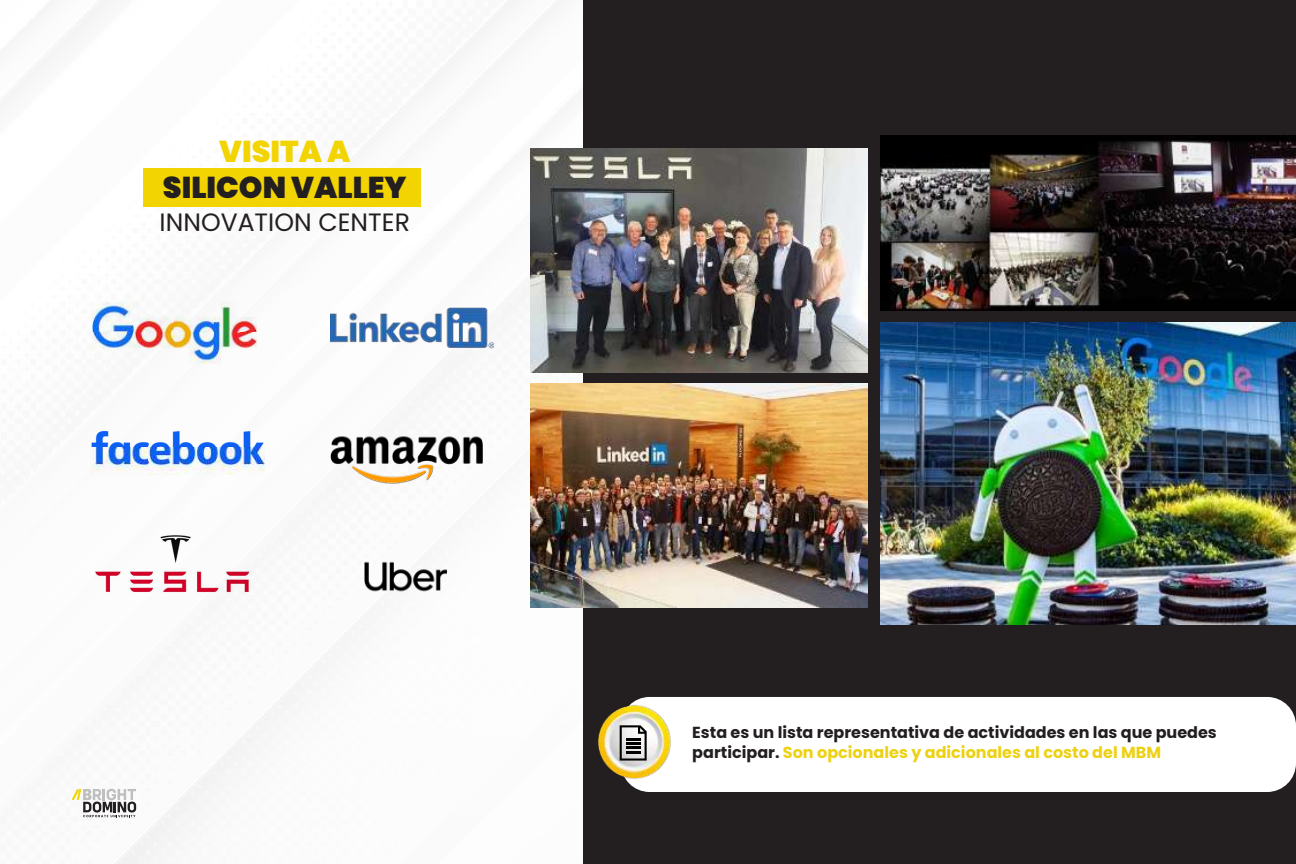
<style>
.page{position:relative;width:1296px;height:864px;background:#fff}
.page>*{position:absolute;margin:0;border:0;box-sizing:border-box;transform-origin:0 0}
.t1{font:900 30px "Poppins";color:#231f20}
.t2{font:900 30px "Poppins";color:#f2d403}
.t3{font:25px "Poppins";color:#231f20}
.t4{font:700 16px/20px "Poppins";color:#231f20}
.s1{color:#edd112}
</style>
<div class="page">
<img style="left:12px;top:0;width:571px;height:864px">
<div style="left:583px;top:0;width:713px;height:864px;background:#231f20"></div>
<div style="left:621px;top:697px;width:675px;height:95px;background:#fff;border-radius:29px"></div>
<div style="left:143px;top:168px;width:277px;height:38px;background:#f2d403"></div>
<img style="left:93px;top:287px;width:163px;height:92px">
<img style="left:94px;top:532px;width:161px;height:68px">
<img style="left:91px;top:416px;width:173px;height:59px">
<img style="left:331px;top:277px;width:162px;height:102px">
<img style="left:331px;top:417px;width:152px;height:85px">
<img style="left:364px;top:553px;width:82px;height:47px">
<img style="left:880px;top:135px;width:416px;height:175px">
<img style="left:880px;top:323px;width:416px;height:302px">
<img style="left:531px;top:148px;width:336px;height:224px">
<img style="left:531px;top:384px;width:336px;height:224px">
<svg style="left:72px;top:789px;width:64px;height:28px"></svg>
<img style="left:598px;top:700px;width:73px;height:82px">
<svg style="left:620px;top:725px;width:27px;height:36px"></svg>
<h1 class="t2" style="left:219px;top:134px;width:133px">VISITA A</h1>
<h1 class="t1" style="left:163px;top:170px;width:245px">SILICON VALLEY</h1>
<h2 class="t3" style="left:160px;top:208px;width:252px">INNOVATION CENTER</h2>
<p class="t4" style="left:692px;top:723px;width:526px">Esta es un lista representativa de actividades en las que puedes participar. <span class="s1">Son opcionales y adicionales al costo del MBM</span></p>
</div>
